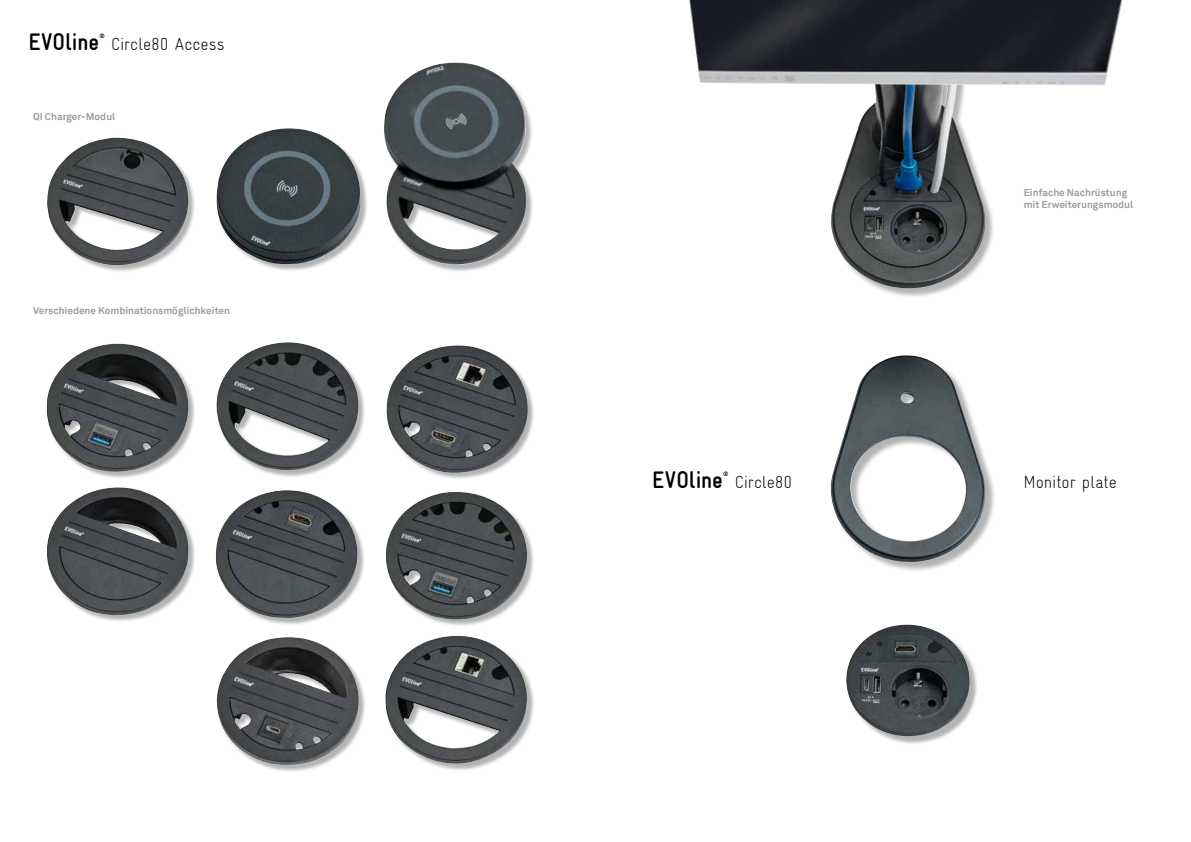
<style>
.page{position:relative;width:1191px;height:842px;background:#fff}
.page>*{position:absolute;margin:0;border:0;box-sizing:border-box;transform-origin:0 0}
.t1{font:700 condensed 24px "Gravur";letter-spacing:-.005em;color:#000}
.t2{font:300 condensed 17.4px "Gravur";letter-spacing:-.005em;color:#000}
.t3{font:700 10px/12px "Akkurat";color:#9d9d9c}
.t4{font:700 condensed 6.2px "Gravur";color:#000}
</style>
<div class="page">
<div style="left:832px;top:357px;width:163px;height:215px;background:#000;opacity:.3"></div>
<img style="left:830px;top:355px;width:160px;height:208px">
<div style="left:832px;top:65px;width:163px;height:233px;background:#000;opacity:.3"></div>
<img style="left:831px;top:85px;width:155px;height:208px">
<img style="left:689px;top:0;width:433px;height:85px">
<div style="left:848px;top:627px;width:130px;height:118px;background:#000;opacity:.3"></div>
<img style="left:877px;top:625px;width:27px;height:6px">
<div style="left:385px;top:64px;width:149px;height:209px;background:#000;opacity:.3"></div>
<img style="left:384px;top:63px;width:143px;height:204px">
<div style="left:386px;top:637px;width:149px;height:134px;background:#000;opacity:.3"></div>
<img style="left:385px;top:636px;width:143px;height:129px">
<div style="left:218px;top:638px;width:149px;height:134px;background:#000;opacity:.3"></div>
<img style="left:216px;top:637px;width:145px;height:131px">
<div style="left:217px;top:491px;width:148px;height:135px;background:#000;opacity:.3"></div>
<img style="left:215px;top:490px;width:144px;height:129px">
<div style="left:48px;top:489px;width:148px;height:134px;background:#000;opacity:.3"></div>
<img style="left:47px;top:487px;width:144px;height:130px">
<div style="left:218px;top:343px;width:148px;height:135px;background:#000;opacity:.3"></div>
<img style="left:216px;top:342px;width:142px;height:129px">
<div style="left:48px;top:345px;width:148px;height:134px;background:#000;opacity:.3"></div>
<img style="left:46px;top:344px;width:144px;height:134px">
<div style="left:48px;top:139px;width:148px;height:134px;background:#000;opacity:.3"></div>
<img style="left:47px;top:138px;width:142px;height:128px">
<div style="left:388px;top:346px;width:147px;height:134px;background:#000;opacity:.3"></div>
<img style="left:386px;top:345px;width:143px;height:129px">
<div style="left:387px;top:493px;width:148px;height:134px;background:#000;opacity:.3"></div>
<img style="left:385px;top:492px;width:146px;height:130px">
<div style="left:218px;top:129px;width:150px;height:143px;background:#000;opacity:.3"></div>
<img style="left:216px;top:128px;width:144px;height:136px">
<h1 class="t1" style="left:28px;top:29px;width:72px">EVOline</h1>
<p class="t4" style="left:99px;top:33px;width:7px">®</p>
<h2 class="t2" style="left:111px;top:34px;width:115px">Circle80 Access</h2>
<p class="t3" style="left:33px;top:111px;width:84px">QI Charger-Modul</p>
<p class="t3" style="left:33px;top:305px;width:198px">Verschiedene Kombinationsmöglichkeiten</p>
<p class="t3" style="left:1023px;top:186px;width:111px">Einfache Nachrüstung mit Erweiterungsmodul</p>
<h1 class="t1" style="left:652px;top:466px;width:72px">EVOline</h1>
<p class="t4" style="left:723px;top:470px;width:7px">®</p>
<h2 class="t2" style="left:735px;top:472px;width:59px">Circle80</h2>
<h2 class="t2" style="left:1023px;top:472px;width:95px">Monitor plate</h2>
</div>
